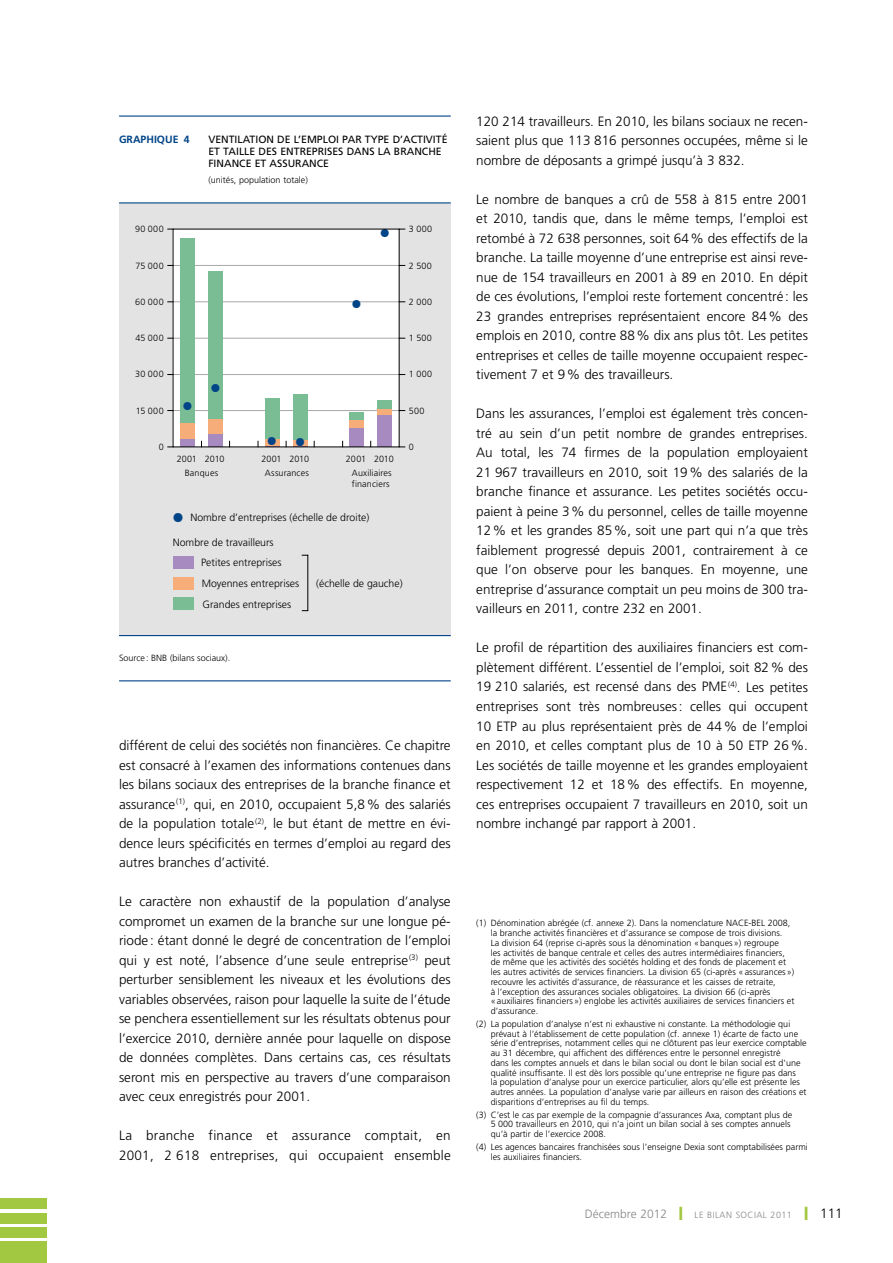
<style>
.page{position:relative;width:893px;height:1263px;background:#fff}
.page>*{position:absolute;margin:0;border:0;box-sizing:border-box;transform-origin:0 0}
.t1{font:300 13.5px/19.5px "Frutiger LT";color:#000;text-align:justify}
.t2{font:300 10.5px/21px "Frutiger LT";color:#000}
.t3{font:10.5px/12px "Frutiger LT";color:#000}
.t4{font:700 10.5px "Frutiger LT";color:#048}
.t5{font:300 9px/9.8px "Frutiger LT";color:#000}
.t6{font:300 9px "Frutiger LT";letter-spacing:.05em;color:#878787}
.s1{font-size:12px}
.s2{color:#a2c740}
.s3{font-size:13.5px;color:#000}
</style>
<div class="page">
<div style="left:0;top:1198px;width:47px;height:11px;background:#a2c740"></div>
<div style="left:0;top:1213px;width:47px;height:10px;background:#a2c740"></div>
<div style="left:0;top:1227px;width:47px;height:11px;background:#a2c740"></div>
<div style="left:0;top:1241px;width:47px;height:22px;background:#a2c740"></div>
<div style="left:119px;top:203px;width:332px;height:433px;background:#e3e3e3"></div>
<hr style="left:119px;top:116px;width:332px;height:1px;background:#048">
<hr style="left:119px;top:202px;width:332px;height:1px;background:#048">
<hr style="left:119px;top:635px;width:332px;height:1px;background:#048">
<hr style="left:119px;top:680px;width:332px;height:1px;background:#048">
<div style="left:173px;top:229px;width:226px;height:218px;background:#fff"></div>
<hr style="left:173px;top:265px;width:226px;height:1px;background:#a8a8a7">
<hr style="left:173px;top:301px;width:226px;height:1px;background:#a8a8a7">
<hr style="left:173px;top:338px;width:226px;height:1px;background:#a8a8a7">
<hr style="left:173px;top:374px;width:226px;height:1px;background:#a8a8a7">
<hr style="left:173px;top:410px;width:226px;height:1px;background:#a8a8a7">
<div style="left:180px;top:438px;width:14px;height:9px;background:#a78ac0"></div>
<div style="left:180px;top:423px;width:14px;height:15px;background:#f7ad79"></div>
<div style="left:180px;top:238px;width:14px;height:185px;background:#7abc94"></div>
<div style="left:209px;top:434px;width:14px;height:13px;background:#a78ac0"></div>
<div style="left:209px;top:418px;width:14px;height:16px;background:#f7ad79"></div>
<div style="left:209px;top:271px;width:14px;height:147px;background:#7abc94"></div>
<div style="left:265px;top:399px;width:14px;height:40px;background:#7abc94"></div>
<div style="left:293px;top:394px;width:14px;height:45px;background:#7abc94"></div>
<div style="left:349px;top:427px;width:15px;height:20px;background:#a78ac0"></div>
<div style="left:349px;top:420px;width:15px;height:7px;background:#f7ad79"></div>
<div style="left:349px;top:413px;width:15px;height:7px;background:#7abc94"></div>
<div style="left:378px;top:414px;width:14px;height:33px;background:#a78ac0"></div>
<div style="left:378px;top:409px;width:14px;height:5px;background:#f7ad79"></div>
<div style="left:378px;top:400px;width:14px;height:9px;background:#7abc94"></div>
<div style="left:173px;top:597px;width:20px;height:12px;background:#7abc94"></div>
<div style="left:173px;top:577px;width:20px;height:12px;background:#f7ad79"></div>
<div style="left:173px;top:557px;width:20px;height:12px;background:#a78ac0"></div>
<hr style="left:307px;top:555px;width:1px;height:56px;background:#000">
<svg style="left:265px;top:439px;width:14px;height:8px"></svg>
<svg style="left:293px;top:439px;width:14px;height:8px"></svg>
<svg style="left:353px;top:301px;width:8px;height:2px"></svg>
<p class="t4" style="left:119px;top:133px;width:72px">GRAPHIQUE 4</p>
<p class="t3" style="left:208px;top:133px;width:241px">VENTILATION DE L’EMPLOI PAR TYPE D’ACTIVITÉ<br>ET TAILLE DES ENTREPRISES DANS LA B RANCHE<br>FINANCE ET ASSURANCE</p>
<p class="t5" style="left:208px;top:176px;width:101px">(unités, population totale)</p>
<p class="t5" style="left:135px;top:224px;width:30px">90 000</p>
<p class="t5" style="left:409px;top:224px;width:25px">3 000</p>
<p class="t5" style="left:135px;top:261px;width:30px">75 000</p>
<p class="t5" style="left:409px;top:261px;width:25px">2 500</p>
<p class="t5" style="left:135px;top:297px;width:30px">60 000</p>
<p class="t5" style="left:409px;top:297px;width:25px">2 000</p>
<p class="t5" style="left:135px;top:333px;width:30px">45 000</p>
<p class="t5" style="left:409px;top:333px;width:25px">1 500</p>
<p class="t5" style="left:135px;top:369px;width:30px">30 000</p>
<p class="t5" style="left:409px;top:369px;width:25px">1 000</p>
<p class="t5" style="left:136px;top:406px;width:29px">15 000</p>
<p class="t5" style="left:409px;top:406px;width:17px">500</p>
<p class="t5" style="left:159px;top:442px;width:7px">0</p>
<p class="t5" style="left:177px;top:454px;width:49px">2001 2010</p>
<p class="t5" style="left:261px;top:454px;width:49px">2001 2010</p>
<p class="t5" style="left:346px;top:454px;width:49px">2001 2010</p>
<p class="t5" style="left:185px;top:468px;width:35px">Banques</p>
<p class="t5" style="left:265px;top:468px;width:46px">Assurances</p>
<p class="t5" style="left:352px;top:468px;width:41px;line-height:10.5px">Auxiliaires financiers</p>
<p class="t5" style="left:409px;top:442px;width:7px">0</p>
<p class="t2" style="left:190px;top:507px;width:181px">Nombre d’entreprises (échelle de droite)</p>
<p class="t2" style="left:201px;top:552px;width:100px">Petites entreprises<br>Moyennes entreprises<br>Grandes entreprises</p>
<p class="t2" style="left:173px;top:532px;width:102px">Nombre de travailleurs</p>
<p class="t2" style="left:316px;top:573px;width:88px">(échelle de gauche)</p>
<p class="t5" style="left:119px;top:653px;width:113px">Source: BNB (bilans sociaux).</p>
<p class="t1" style="left:119px;top:736px;width:333px">différent de celui des sociétés non financières. Ce chapitre est consacré à l’examen des informations contenues dans les bilans sociaux des entreprises de la branche finance et assurance<sup>(1)</sup>, qui, en 2010, occupaient 5,8% des salariés de la population totale<sup>(2)</sup>, le but étant de mettre en évi&shy;dence leurs spécificités en termes d’emploi au regard des autres branches d’activité.</p>
<p class="t1" style="left:119px;top:892px;width:333px">Le caractère non exhaustif de la population d’analyse compromet un examen de la branche sur une longue pé&shy;riode: étant donné le degré de concentration de l’emploi qui y est noté, l’absence d’une seule entreprise<sup>(3)</sup> peut perturber sensiblement les niveaux et les évolutions des variables observées, raison pour laquelle la suite de l’étude se penchera essentiellement sur les résultats obtenus pour l’exercice 2010, dernière année pour laquelle on dispose de données complètes. Dans certains cas, ces résultats seront mis en perspective au travers d’une comparaison avec ceux enregistrés pour 2001.</p>
<p class="t1" style="left:119px;top:1126px;width:333px">La branche finance et assurance comptait, en<br>2001, 2 618 entreprises, qui occupaient ensemble</p>
<p class="t1" style="left:476px;top:112px;width:333px">120 214 travailleurs. En 2010, les bilans sociaux ne recen&shy;saient plus que 113 816 personnes occupées, même si le nombre de déposants a grimpé jusqu’à 3 832.</p>
<p class="t1" style="left:476px;top:190px;width:333px">Le nombre de banques a crû de 558 à 815 entre 2001 et 2010, tandis que, dans le même temps, l’emploi est retombé à 72 638 personnes, soit 64% des effectifs de la branche. La taille moyenne d’une entreprise est ainsi reve&shy;nue de 154 travailleurs en 2001 à 89 en 2010. En dépit de ces évolutions, l’emploi reste fortement concentré: les 23 grandes entreprises représentaient encore 84% des emplois en 2010, contre 88% dix ans plus tôt. Les petites entreprises et celles de taille moyenne occupaient respec&shy;tivement 7 et 9% des travailleurs.</p>
<p class="t1" style="left:476px;top:404px;width:333px">Dans les assurances, l’emploi est également très concen&shy;tré au sein d’un petit nombre de grandes entreprises.<br>Au total, les 74 firmes de la population employaient 21 967 travailleurs en 2010, soit 19% des salariés de la branche finance et assurance. Les petites sociétés occu&shy;paient à peine 3% du personnel, celles de taille moyenne 12% et les grandes 85%, soit une part qui n’a que très faiblement progressé depuis 2001, contrairement à ce que l’on observe pour les banques. En moyenne, une entreprise d’assurance comptait un peu moins de 300 tra&shy;vailleurs en 2011, contre 232 en 2001.</p>
<p class="t1" style="left:476px;top:638px;width:333px">Le profil de répartition des auxiliaires financiers est com&shy;plètement différent. L’essentiel de l’emploi, soit 82% des 19 210 salariés, est recensé dans des PME <sup>(4)</sup>. Les petites entreprises sont très nombreuses: celles qui occupent 10 ETP au plus représentaient près de 44% de l’emploi en 2010, et celles comptant plus de 10 à 50 ETP 26%.<br>Les sociétés de taille moyenne et les grandes employaient respectivement 12 et 18% des effectifs. En moyenne, ces entreprises occupaient 7 travailleurs en 2010, soit un nombre inchangé par rapport à 2001.</p>
<p class="t5" style="left:491px;top:918px;width:305px;text-indent:-14px">(1) Dénomination abrégée (cf. annexe 2). Dans la nomenclature NACE-BEL 2008, la branche activités financières et d’assurance se compose de trois divisions.<br>La division 64 (reprise ci-après sous la dénomination «banques») regroupe<br>les activités de banque centrale et celles des autres intermédiaires financiers, de même que les activités des sociétés holding et des fonds de placement et les autres activités de services financiers. La division 65 (ci-après «assurances») recouvre les activités d’assurance, de réassurance et les caisses de retraite,<br>à l’exception des assurances sociales obligatoires. La division 66 (ci-après «auxiliaires financiers») englobe les activités auxiliaires de services financiers et d’assurance.</p>
<p class="t5" style="left:491px;top:1019px;width:318px;text-indent:-14px">(2) La population d’analyse n’est ni exhaustive ni constante. La méthodologie qui prévaut à l’établissement de cette population (cf. annexe 1) écarte de facto une série d’entreprises, notamment celles qui ne clôturent pas leur exercice comptable au 31 décembre, qui affichent des différences entre le personnel enregistré<br>dans les comptes annuels et dans le bilan social ou dont le bilan social est d'une qualité insuffisante. Il est dès lors possible qu’une entreprise ne figure pas dans<br>la population d’analyse pour un exercice particulier, alors qu’elle est présente les autres années. La population d’analyse varie par ailleurs en raison des créations et disparitions d’entreprises au fil du temps.</p>
<p class="t5" style="left:491px;top:1110px;width:303px;text-indent:-14px">(3) C ’est le cas par exemple de la compagnie d’assurances Axa, comptant plus de<br>5 000 travailleurs en 2010, qui n’a joint un bilan social à ses comptes annuels qu’à partir de l’exercice 2008.</p>
<p class="t5" style="left:491px;top:1142px;width:319px;text-indent:-14px">(4) Les agences bancaires franchisées sous l’enseigne Dexia sont comptabilisées parmi les auxiliaires financiers.</p>
<p class="t6" style="left:585px;top:1210px;width:259px"><span class="s1">Décembre 2012</span> <span class="s2">❙</span> Le bilan social 2011 <span class="s2">❙</span> <span class="s3">111</span></p>
</div>
